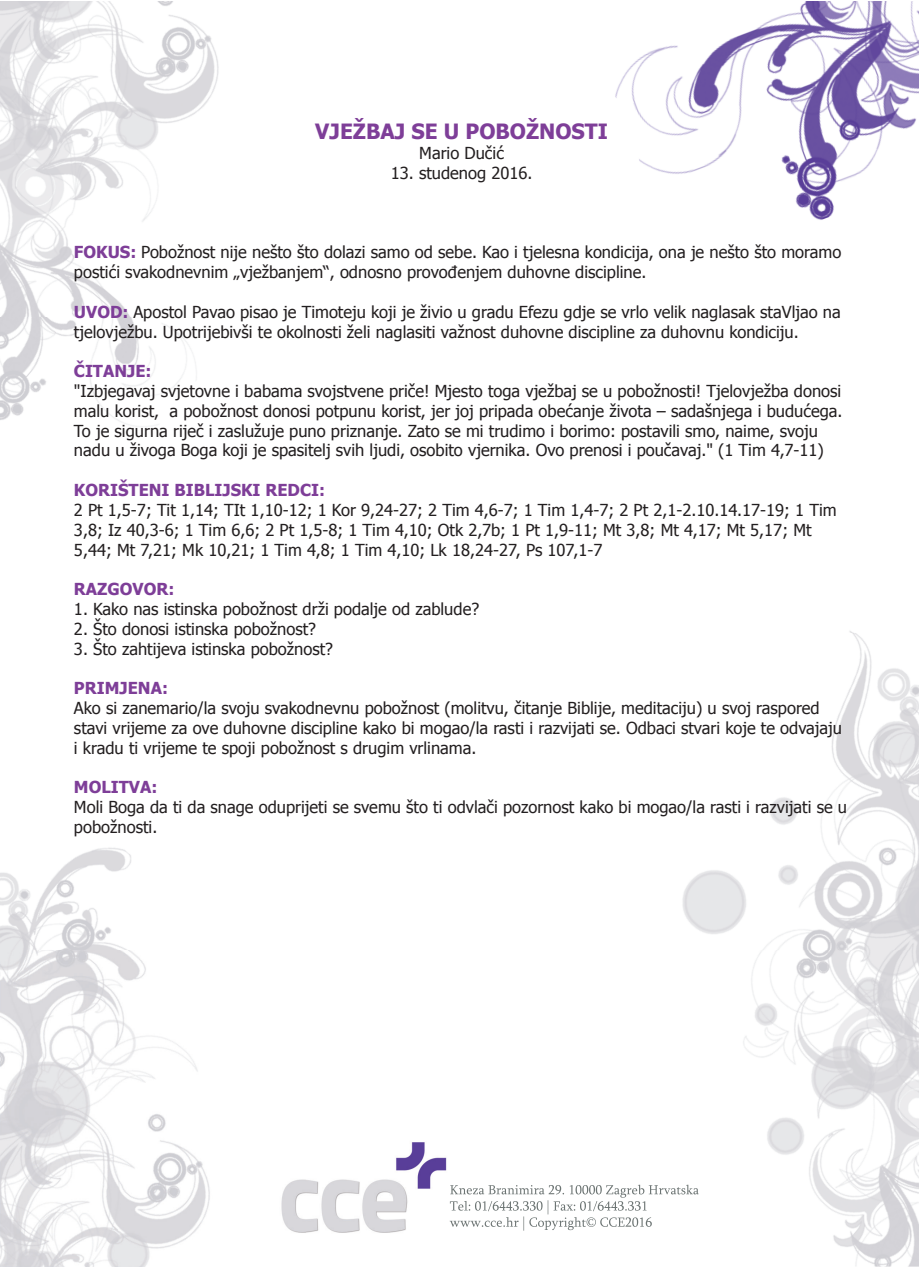
<style>
.page{position:relative;width:919px;height:1268px;background:#fff}
.page>*{position:absolute;margin:0;border:0;box-sizing:border-box;transform-origin:0 0}
.t1{font:700 21px "Tahoma";color:#7e3e98}
.t2{font:16.5px/19.8px "Tahoma";color:#231f20}
.t3{font:700 16.5px "Tahoma";color:#7e3e98}
.s1{font-weight:700;color:#7e3e98}
</style>
<div class="page">
<img style="left:0;top:1px;width:918px;height:1265px">
<svg style="left:449px;top:1184px;width:249px;height:46px"></svg>
<p class="t1" style="left:315px;top:117px;width:294px">VJEŽBAJ SE U POBOŽNOSTI</p>
<p class="t2" style="left:419px;top:143px;width:86px">Mario Dučić</p>
<p class="t2" style="left:391px;top:162px;width:143px">13. studenog 2016.</p>
<p class="t2" style="left:74px;top:242px;width:768px"><span class="s1">FOKUS:</span> Pobožnost nije nešto što dolazi samo od sebe. Kao i tjelesna kondicija, ona je nešto što moramo postići svakodnevnim „vježbanjem“, odnosno provođenjem duhovne discipline.</p>
<p class="t2" style="left:74px;top:301px;width:768px"><span class="s1">UVOD:</span> Apostol Pavao pisao je Timoteju koji je živio u gradu Efezu gdje se vrlo velik naglasak staVljao na tjelovježbu. Upotrijebivši te okolnosti želi naglasiti važnost duhovne discipline za duhovnu kondiciju.</p>
<p class="t3" style="left:74px;top:359px;width:79px">ČITANJE:</p>
<p class="t2" style="left:74px;top:380px;width:770px">"Izbjegavaj svjetovne i babama svojstvene priče! Mjesto toga vježbaj se u pobožnosti! Tjelovježba donosi malu korist, a pobožnost donosi potpunu korist, jer joj pripada obećanje života – sadašnjega i budućega.<br>To je sigurna riječ i zaslužuje puno priznanje. Zato se mi trudimo i borimo: postavili smo, naime, svoju nadu u živoga Boga koji je spasitelj svih ljudi, osobito vjernika. Ovo prenosi i poučavaj." (1 Tim 4,7-11)</p>
<p class="t3" style="left:74px;top:478px;width:252px">KORIŠTENI BIBLIJSKI REDCI:</p>
<p class="t2" style="left:74px;top:499px;width:764px">2 Pt 1,5-7; Tit 1,14; TIt 1,10-12; 1 Kor 9,24-27; 2 Tim 4,6-7; 1 Tim 1,4-7; 2 Pt 2,1-2.10.14.17-19; 1 Tim<br>3,8; Iz 40,3-6; 1 Tim 6,6; 2 Pt 1,5-8; 1 Tim 4,10; Otk 2,7b; 1 Pt 1,9-11; Mt 3,8; Mt 4,17; Mt 5,17; Mt<br>5,44; Mt 7,21; Mk 10,21; 1 Tim 4,8; 1 Tim 4,10; Lk 18,24-27, Ps 107,1-7</p>
<p class="t3" style="left:74px;top:577px;width:102px">RAZGOVOR:</p>
<p class="t2" style="left:74px;top:598px;width:406px">1. Kako nas istinska pobožnost drži podalje od zablude?</p>
<p class="t2" style="left:74px;top:618px;width:243px">2. Što donosi istinska pobožnost?</p>
<p class="t2" style="left:74px;top:638px;width:260px">3. Što zahtijeva istinska pobožnost?</p>
<p class="t3" style="left:74px;top:676px;width:95px">PRIMJENA:</p>
<p class="t2" style="left:74px;top:697px;width:769px">Ako si zanemario/la svoju svakodnevnu pobožnost (molitvu, čitanje Biblije, meditaciju) u svoj raspored stavi vrijeme za ove duhovne discipline kako bi mogao/la rasti i razvijati se. Odbaci stvari koje te odvajaju i kradu ti vrijeme te spoji pobožnost s drugim vrlinama.</p>
<p class="t3" style="left:74px;top:775px;width:85px">MOLITVA:</p>
<p class="t2" style="left:74px;top:796px;width:774px">Moli Boga da ti da snage oduprijeti se svemu što ti odvlači pozornost kako bi mogao/la rasti i razvijati se u pobožnosti.</p>
</div>
